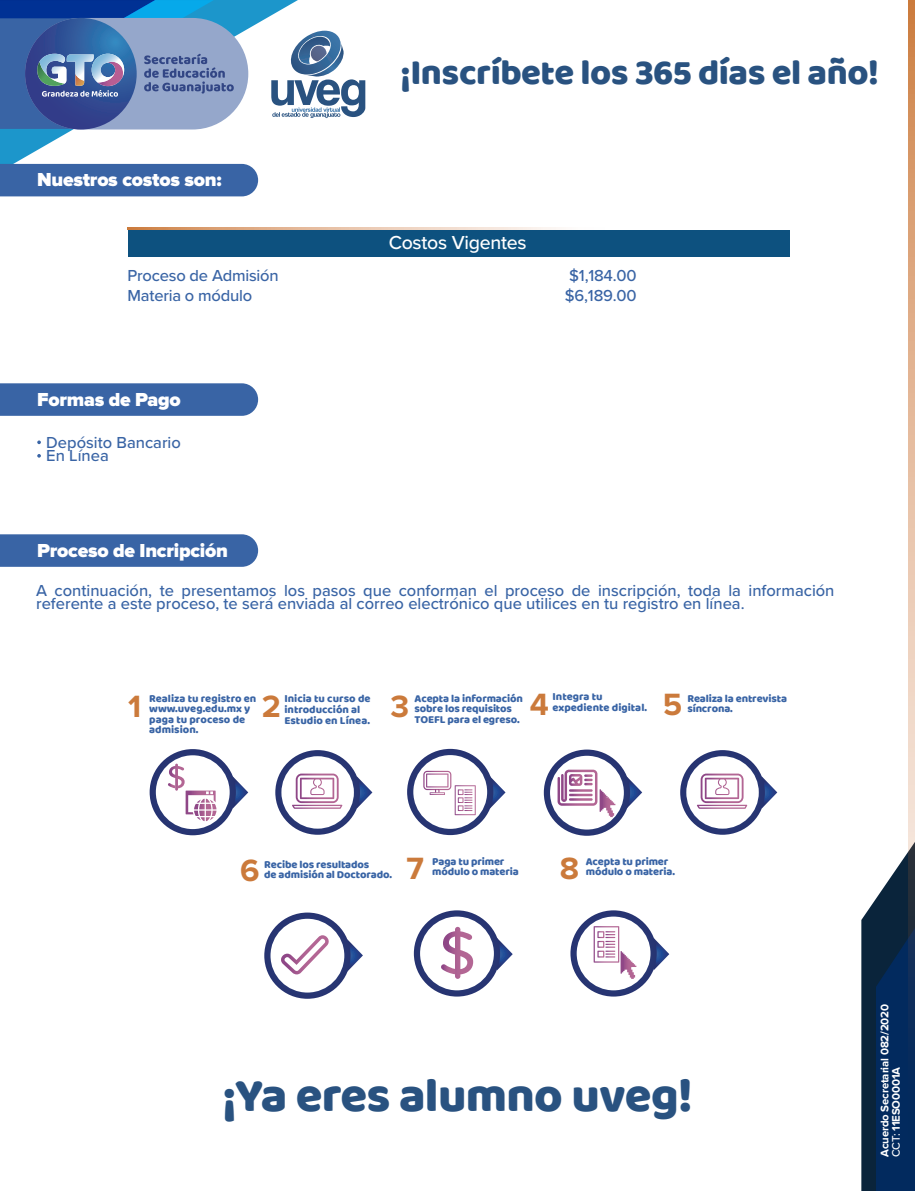
<style>
.page{position:relative;width:915px;height:1191px;background:#fff}
.page>*{position:absolute;margin:0;border:0;box-sizing:border-box;transform-origin:0 0}
.t1{font:48.9px "Baloo";letter-spacing:-.015em;color:#295280}
.t2{font:36.15px "Baloo";letter-spacing:-.015em;color:#295280}
.t3{font:700 31.95px "Proxima Nova";color:#cb7a3b}
.t4{font:900 19.5px "Proxima Nova";letter-spacing:-.015em;color:#fff}
.t5{font:500 19.5px "Proxima Nova";letter-spacing:-.015em;color:#fff}
.t6{font:500 16.5px/19.8px "Proxima Nova";color:#3964a5}
.t7{font:700 11.4px/11.4px "Proxima Nova";letter-spacing:-.015em;color:#fff}
.t8{font:11.1px/10.5px "Baloo";letter-spacing:-.015em;color:#3964a5}
.s1{font-weight:500}
</style>
<div class="page">
<svg style="left:0;top:0;width:298px;height:164px"></svg>
<svg style="left:861px;top:852px;width:47px;height:339px;background:#203e60"></svg>
<svg style="left:271px;top:31px;width:94px;height:87px"></svg>
<div style="left:0;top:164px;width:258px;height:32px;background:#3964a5"></div>
<div style="left:128px;top:230px;width:661px;height:26px;background:#0d517f"></div>
<svg style="left:128px;top:227px;width:430px;height:3px"></svg>
<svg style="left:908px;top:0;width:6px;height:1191px;background:#a68f83"></svg>
<svg style="left:0;top:383px;width:258px;height:33px;background:#3e68a7"></svg>
<svg style="left:0;top:534px;width:258px;height:33px;background:#3e68a7"></svg>
<svg style="left:37px;top:440px;width:4px;height:4px"></svg>
<svg style="left:37px;top:454px;width:4px;height:3px"></svg>
<svg style="left:0;top:0;width:246px;height:130px;background:#5c7fb5"></svg>
<svg style="left:543px;top:749px;width:99px;height:86px"></svg>
<svg style="left:275px;top:750px;width:97px;height:84px"></svg>
<svg style="left:680px;top:750px;width:97px;height:84px"></svg>
<svg style="left:407px;top:749px;width:98px;height:86px"></svg>
<svg style="left:149px;top:749px;width:99px;height:86px"></svg>
<svg style="left:413px;top:910px;width:99px;height:86px"></svg>
<svg style="left:264px;top:912px;width:99px;height:86px"></svg>
<svg style="left:570px;top:910px;width:99px;height:86px"></svg>
<h3 class="t4" style="left:37px;top:171px;width:186px">Nuestros costos son:</h3>
<h2 class="t2" style="left:400px;top:51px;width:480px">¡Inscríbete los 365 días el año!</h2>
<h3 class="t5" style="left:388px;top:228px;width:139px">Costos Vigentes</h3>
<h3 class="t6" style="left:127px;top:265px;width:153px">Proceso de Admisión<br>Materia o módulo</h3>
<h3 class="t6" style="left:564px;top:265px;width:73px">$1,184.00 $6,189.00</h3>
<h3 class="t4" style="left:37px;top:390px;width:145px">Formas de Pago</h3>
<h3 class="t6" style="left:46px;top:435px;width:136px;line-height:13.5px">Depósito Bancario<br>En Línea</h3>
<h3 class="t4" style="left:37px;top:541px;width:192px">Proceso de Incripción</h3>
<h3 class="t6" style="left:36px;top:583px;width:799px;line-height:13.5px">A continuación, te presentamos los pasos que conforman el proceso de inscripción, toda la información referente a este proceso, te será enviada al correo electrónico que utilices en tu registro en línea.</h3>
<p class="t8" style="left:284px;top:692px;width:88px;line-height:11.1px">Inicia tu curso de introducción al<br>Estudio en Línea.</p>
<h3 class="t3" style="left:529px;top:689px;width:21px">4</h3>
<p class="t8" style="left:552px;top:691px;width:52px">Integra tu</p>
<p class="t8" style="left:149px;top:692px;width:108px">Realiza tu registro en www.uveg.edu.mx y paga tu proceso de admision.</p>
<p class="t8" style="left:414px;top:692px;width:110px">Acepta la información sobre los requisitos<br>TOEFL para el egreso.</p>
<p class="t8" style="left:687px;top:692px;width:101px">Realiza la entrevista síncrona.</p>
<h3 class="t3" style="left:390px;top:691px;width:20px">3</h3>
<p class="t8" style="left:552px;top:702px;width:96px">expediente digital.</p>
<h3 class="t3" style="left:662px;top:689px;width:21px">5</h3>
<h3 class="t3" style="left:128px;top:691px;width:15px">1</h3>
<h3 class="t3" style="left:262px;top:691px;width:21px">2</h3>
<h3 class="t3" style="left:240px;top:855px;width:21px">6</h3>
<h3 class="t3" style="left:559px;top:853px;width:21px">8</h3>
<p class="t8" style="left:585px;top:866px;width:91px">módulo o materia.</p>
<p class="t8" style="left:264px;top:858px;width:129px">Recibe los resultados<br>de admisión al Doctorado.</p>
<h3 class="t3" style="left:406px;top:853px;width:19px">7</h3>
<p class="t8" style="left:585px;top:856px;width:84px">Acepta tu primer</p>
<p class="t8" style="left:432px;top:856px;width:88px">Paga tu primer módulo o materia</p>
<h1 class="t1" style="left:222px;top:1065px;width:472px">¡Ya eres alumno uveg!</h1>
<p class="t7" style="left:879px;top:1157px;width:155px;rotate:-90deg">Acuerdo Secretarial 082/2020<br><span class="s1">CCT:</span> 11ESO0001A</p>
</div>
